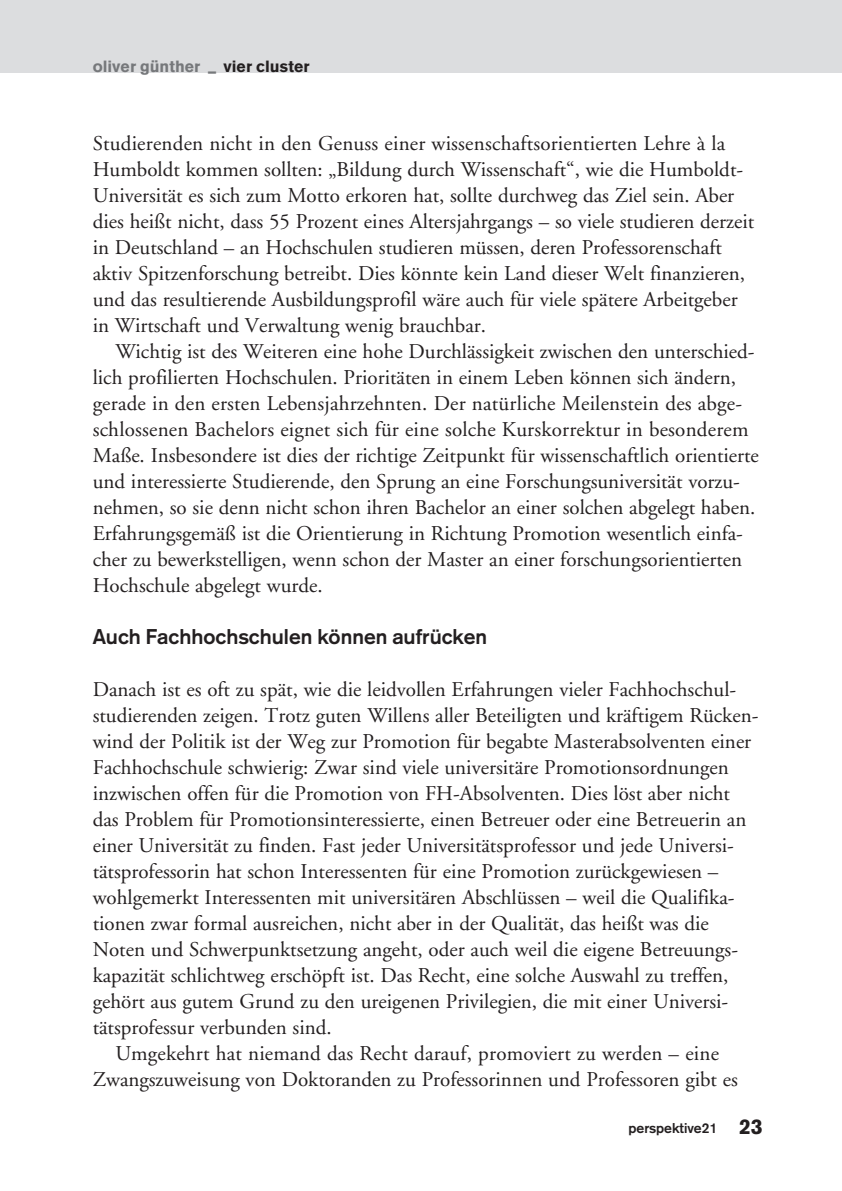
<style>
.page{position:relative;width:842px;height:1191px;background:#fff}
.page>*{position:absolute;margin:0;border:0;box-sizing:border-box;transform-origin:0 0}
.t1{font:21px/26px "Adobe Garamond";color:#231f20}
.t2{font:700 21px "Akzidenz Grotesk";color:#231f20}
.t3{font:900 16px "Akzidenz Grotesk";color:#76787b}
.t4{font:700 14px "Akzidenz Grotesk";color:#231f20}
.s1{color:#231f20}
.s2{font-weight:900;font-size:21px}
</style>
<div class="page">
<div style="left:0;top:0;width:842px;height:72px;background:#dcdddf"></div>
<p class="t3" style="left:93px;top:61px;width:219px">oliver günther – <span class="s1">vier cluster</span></p>
<p class="t1" style="left:93px;top:132px;width:663px">Studierenden nicht in den Genuss einer wissenschaftsorientierten Lehre à la Humboldt kommen sollten: „Bildung durch Wissenschaft“, wie die Humboldt-Universität es sich zum Motto erkoren hat, sollte durchweg das Ziel sein. Aber dies heißt nicht, dass 55 Prozent eines Altersjahrgangs – so viele studieren derzeit in Deutschland – an Hochschulen studieren müssen, deren Professorenschaft aktiv Spitzenforschung betreibt. Dies könnte kein Land dieser Welt finanzieren, und das resultierende Ausbildungsprofil wäre auch für viele spätere Arbeitgeber in Wirtschaft und Verwaltung wenig brauchbar.</p>
<p class="t1" style="left:93px;top:340px;width:668px;text-indent:23px">Wichtig ist des Weiteren eine hohe Durchlässigkeit zwischen den unterschied&shy;lich profilierten Hochschulen. Prioritäten in einem Leben können sich ändern, gerade in den ersten Lebensjahrzehnten. Der natürliche Meilenstein des abge&shy;schlossenen Bachelors eignet sich für eine solche Kurskorrektur in besonderem Maße. Insbesondere ist dies der richtige Zeitpunkt für wissenschaftlich orientierte und interessierte Studierende, den Sprung an eine Forschungsuniversität vorzu&shy;nehmen, so sie denn nicht schon ihren Bachelor an einer solchen abgelegt haben.<br>Erfahrungsgemäß ist die Orientierung in Richtung Promotion wesentlich einfa&shy;cher zu bewerkstelligen, wenn schon der Master an einer forschungsorientierten Hochschule abgelegt wurde.</p>
<p class="t2" style="left:93px;top:629px;width:396px">Auch Fachhochschulen können aufrücken</p>
<p class="t1" style="left:93px;top:678px;width:645px">Danach ist es oft zu spät, wie die leidvollen Erfahrungen vieler Fachhochschul-</p>
<p class="t1" style="left:93px;top:704px;width:667px">studierenden zeigen. Trotz guten Willens aller Beteiligten und kräftigem Rücken-</p>
<p class="t1" style="left:93px;top:730px;width:660px">wind der Politik ist der Weg zur Promotion für begabte Masterabsolventen einer</p>
<p class="t1" style="left:93px;top:756px;width:638px">Fachhochschule schwierig: Zwar sind viele universitäre Promotionsordnungen</p>
<p class="t1" style="left:93px;top:782px;width:639px">inzwischen offen für die Promotion von FH-Absolventen. Dies löst aber nicht</p>
<p class="t1" style="left:93px;top:808px;width:655px">das Problem für Promotionsinteressierte, einen Betreuer oder eine Betreuerin an</p>
<p class="t1" style="left:93px;top:834px;width:643px">einer Universität zu finden. Fast jeder Universitätsprofessor und jede Universi-</p>
<p class="t1" style="left:93px;top:860px;width:627px">tätsprofessorin hat schon Interessenten für eine Promotion zurückgewiesen –</p>
<p class="t1" style="left:93px;top:886px;width:643px">wohlgemerkt Interessenten mit universitären Abschlüssen – weil die Qualifika-</p>
<p class="t1" style="left:93px;top:912px;width:618px">tionen zwar formal ausreichen, nicht aber in der Qualität, das heißt was die</p>
<p class="t1" style="left:93px;top:938px;width:647px">Noten und Schwerpunktsetzung angeht, oder auch weil die eigene Betreuungs-</p>
<p class="t1" style="left:93px;top:964px;width:637px">kapazität schlichtweg erschöpft ist. Das Recht, eine solche Auswahl zu treffen,</p>
<p class="t1" style="left:93px;top:990px;width:637px">gehört aus gutem Grund zu den ureigenen Privilegien, die mit einer Universi-</p>
<p class="t1" style="left:93px;top:1016px;width:240px">tätsprofessur verbunden sind.</p>
<p class="t1" style="left:115px;top:1042px;width:605px">Umgekehrt hat niemand das Recht darauf, promoviert zu werden – eine</p>
<p class="t1" style="left:93px;top:1068px;width:647px">Zwangszuweisung von Doktoranden zu Professorinnen und Professoren gibt es</p>
<p class="t4" style="left:628px;top:1123px;width:136px">perspektive21 <span class="s2">23</span></p>
</div>
